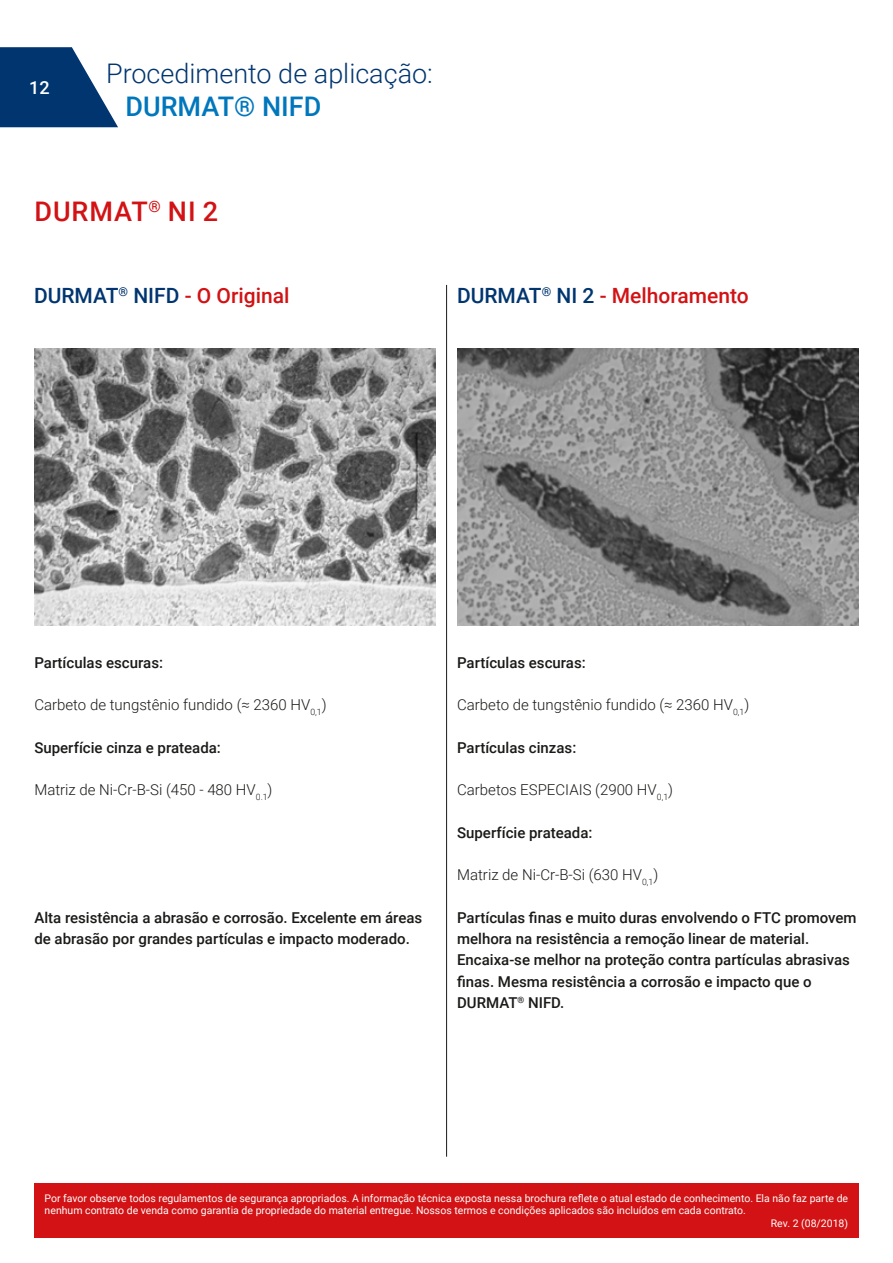
<style>
.page{position:relative;width:893px;height:1263px;background:#fff}
.page>*{position:absolute;margin:0;border:0;box-sizing:border-box;transform-origin:0 0}
.t1{font:300 27px "Roboto";color:#003570}
.t2{font:500 27px "Roboto";color:#0077bc}
.t3{font:500 27px "Roboto";letter-spacing:.035em;color:#d21214}
.t4{font:500 21px "Roboto";color:#d21214}
.t5{font:500 21px "Roboto";color:#003570}
.t6{font:500 18px "Roboto";color:#fff}
.t7{font:500 15px/21.3px "Roboto";color:#1a1a18}
.t8{font:300 15px "Roboto";color:#1a1a18}
.t9{font:10.5px "Roboto";color:#fff}
.s1{color:#d21214}
.s2{color:#003570}
</style>
<div class="page">
<div style="left:34px;top:1183px;width:825px;height:54px;background:#d21214"></div>
<svg style="left:0;top:47px;width:118px;height:80px"></svg>
<hr style="left:446px;top:285px;width:1px;height:872px;background:#1a1a18">
<img style="left:34px;top:349px;width:402px;height:276px">
<img style="left:457px;top:349px;width:402px;height:276px">
<p class="t6" style="left:29px;top:75px;width:22px">12</p>
<h1 class="t1" style="left:106px;top:55px;width:328px">Procedimento de aplicação:</h1>
<h1 class="t2" style="left:126px;top:87px;width:197px">DURMAT® NIFD</h1>
<h1 class="t3" style="left:34px;top:192px;width:185px">DURMAT<sup>®</sup> NI 2</h1>
<h2 class="t5" style="left:34px;top:281px;width:257px">DURMAT<sup>®</sup> NIFD <span class="s1">- O Original</span></h2>
<h2 class="t4" style="left:457px;top:281px;width:293px"><span class="s2">DURMAT</span><sup>®</sup> <span class="s2">NI 2</span> - Melhoramento</h2>
<p class="t7" style="left:34px;top:651px;width:130px">Partículas escuras:</p>
<p class="t8" style="left:34px;top:694px;width:294px">Carbeto de tungstênio fundido (≈ 2360 HV<sub>0,1</sub>)</p>
<p class="t7" style="left:34px;top:736px;width:188px">Superfície cinza e prateada:</p>
<p class="t8" style="left:34px;top:779px;width:240px">Matriz de Ni-Cr-B-Si (450 - 480 HV<sub>0.1</sub>)</p>
<p class="t7" style="left:34px;top:906px;width:389px">Alta resistência a abrasão e corrosão. Excelente em áreas de abrasão por grandes partículas e impacto moderado.</p>
<p class="t7" style="left:457px;top:651px;width:130px">Partículas escuras:</p>
<p class="t8" style="left:457px;top:694px;width:294px">Carbeto de tungstênio fundido (≈ 2360 HV<sub>0,1</sub>)</p>
<p class="t7" style="left:457px;top:736px;width:121px">Partículas cinzas:</p>
<p class="t8" style="left:457px;top:779px;width:217px">Carbetos ESPECIAIS (2900 HV<sub>0,1</sub>)</p>
<p class="t7" style="left:457px;top:821px;width:137px">Superfície prateada:</p>
<p class="t8" style="left:457px;top:864px;width:203px">Matriz de Ni-Cr-B-Si (630 HV<sub>0,1</sub>)</p>
<p class="t7" style="left:457px;top:906px;width:401px">Partículas finas e muito duras envolvendo o FTC promovem melhora na resistência a remoção linear de material.<br>Encaixa-se melhor na proteção contra partículas abrasivas finas. Mesma resistência a corrosão e impacto que o DURMAT<sup>®</sup> NIFD.</p>
<p class="t9" style="left:45px;top:1190px;width:805px">Por favor observe todos regulamentos de segurança apropriados. A informação técnica exposta nessa brochura reflete o atual estado de conhecimento. Ela não faz parte de</p>
<p class="t9" style="left:45px;top:1203px;width:703px">nenhum contrato de venda como garantia de propriedade do material entregue. Nossos termos e condições aplicados são incluídos em cada contrato.</p>
<p class="t9" style="left:771px;top:1216px;width:79px">Rev. 2 (08/2018)</p>
</div>
